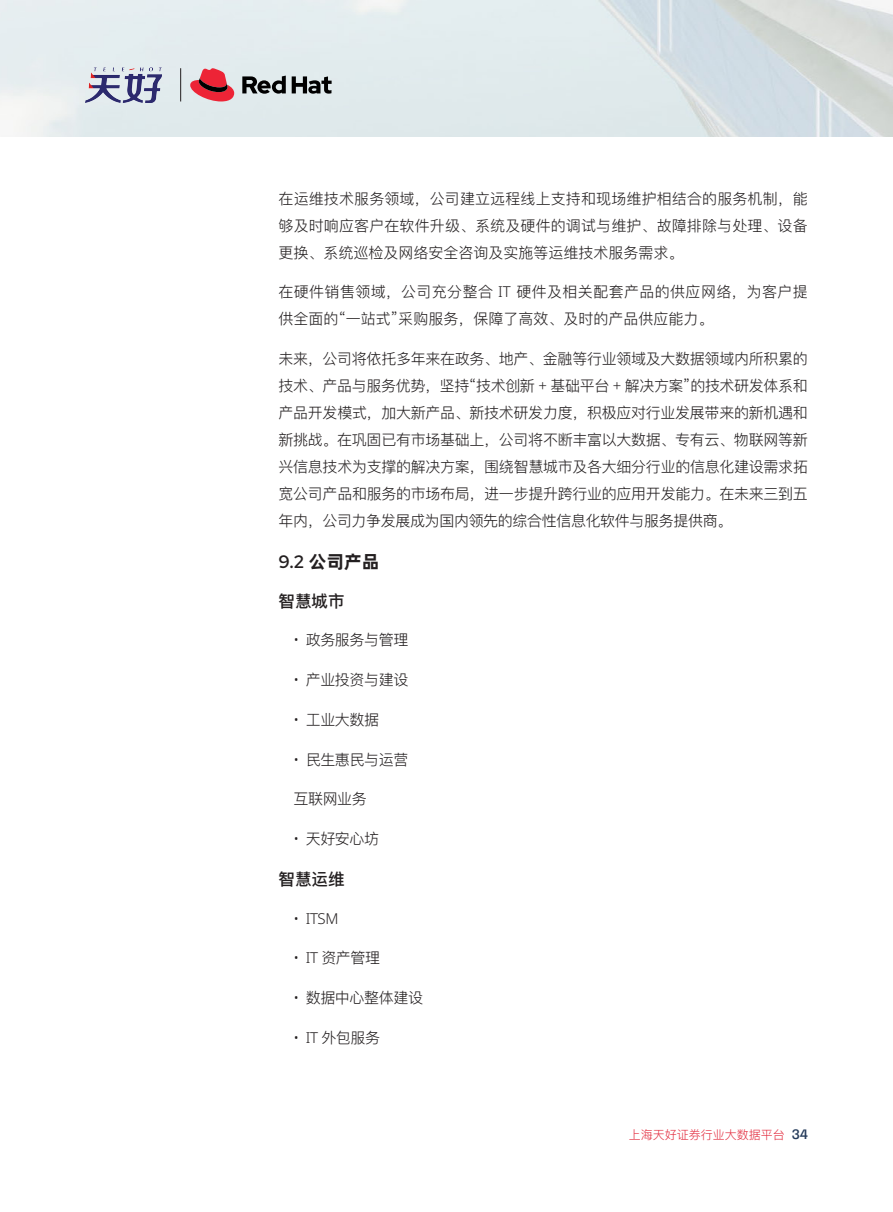
<style>
.page{position:relative;width:893px;height:1212px;background:#fff}
.page>*{position:absolute;margin:0;border:0;box-sizing:border-box;transform-origin:0 0}
.二级标题{font:18px "Alibaba Pu Hui Ti B";color:#231f20}
.三级标题{font:16.5px "Ping Fang SC Bold";color:#231f20}
.内文带点缩进{font:15px/27px "Ping Fang SC Regular";color:#231f20;text-align:justify}
.内文带点缩进-2{font:15px/27px "Ping Fang SC Regular";letter-spacing:.025em;color:#231f20}
.内文带点缩进-3{font:15px "Ping Fang SC Regular";letter-spacing:-.025em;color:#231f20}
.内文带点缩进-4{font:300 15px "Noto Sans";color:#231f20}
.t1{font:12px "Ping Fang SC Regular";color:#e32f41}
.s1{font-family:"Noto Sans";font-weight:300}
.s2{font-family:"Red Hat Text";font-weight:500}
.s3{font-family:"Neue Plak Text";font-weight:600;font-size:13.5px;color:#263c5b}
</style>
<div class="page">
<img style="left:0;top:0;width:893px;height:136px">
<svg style="left:190px;top:68px;width:44px;height:33px"></svg>
<svg style="left:242px;top:76px;width:90px;height:18px;background:#6e7374"></svg>
<hr style="left:180px;top:68px;width:1px;height:33px;background:#231f20">
<img style="left:85px;top:67px;width:77px;height:36px">
<p class="内文带点缩进" style="left:279px;top:185px;width:531px">在运维技术服务领域，公司建立远程线上支持和现场维护相结合的服务机制，能够及时响应客户在软件升级、系统及硬件的调试与维护、故障排除与处理、设备更换、系统巡检及网络安全咨询及实施等运维技术服务需求。</p>
<p class="内文带点缩进-2" style="left:279px;top:278px;width:531px">在硬件销售领域，公司充分整合 <span class="s1">IT</span> 硬件及相关配套产品的供应网络，为客户提供全面的“一站式”采购服务，保障了高效、及时的产品供应能力。</p>
<p class="内文带点缩进" style="left:279px;top:345px;width:531px">未来，公司将依托多年来在政务、地产、金融等行业领域及大数据领域内所积累的技术、产品与服务优势，坚持“技术创新 <span class="s1">+</span> 基础平台 <span class="s1">+</span> 解决方案”的技术研发体系和产品开发模式，加大新产品、新技术研发力度，积极应对行业发展带来的新机遇和新挑战。在巩固已有市场基础上，公司将不断丰富以大数据、专有云、物联网等新兴信息技术为支撑的解决方案，围绕智慧城市及各大细分行业的信息化建设需求拓宽公司产品和服务的市场布局，进一步提升跨行业的应用开发能力。在未来三到五年内，公司力争发展成为国内领先的综合性信息化软件与服务提供商。</p>
<p class="二级标题" style="left:279px;top:548px;width:103px"><span class="s2">9.2</span> 公司产品</p>
<p class="三级标题" style="left:279px;top:591px;width:67px">智慧城市</p>
<p class="内文带点缩进-3" style="left:293px;top:631px;width:117px"><span class="s1">•</span> 政务服务与管理</p>
<p class="内文带点缩进-3" style="left:293px;top:671px;width:117px"><span class="s1">•</span> 产业投资与建设</p>
<p class="内文带点缩进" style="left:293px;top:706px;width:87px"><span class="s1">•</span> 工业大数据</p>
<p class="内文带点缩进-3" style="left:293px;top:750px;width:117px"><span class="s1">•</span> 民生惠民与运营</p>
<p class="内文带点缩进" style="left:293px;top:786px;width:75px">互联网业务</p>
<p class="内文带点缩进" style="left:293px;top:825px;width:87px"><span class="s1">•</span> 天好安心坊</p>
<p class="三级标题" style="left:279px;top:869px;width:67px">智慧运维</p>
<p class="内文带点缩进-4" style="left:293px;top:908px;width:47px">• ITSM</p>
<p class="内文带点缩进" style="left:293px;top:945px;width:88px"><span class="s1">• IT</span> 资产管理</p>
<p class="内文带点缩进-3" style="left:293px;top:989px;width:131px"><span class="s1">•</span> 数据中心整体建设</p>
<p class="内文带点缩进" style="left:293px;top:1024px;width:88px"><span class="s1">• IT</span> 外包服务</p>
<p class="t1" style="left:629px;top:1127px;width:181px">上海天好证券行业大数据平台 <span class="s3">34</span></p>
</div>
